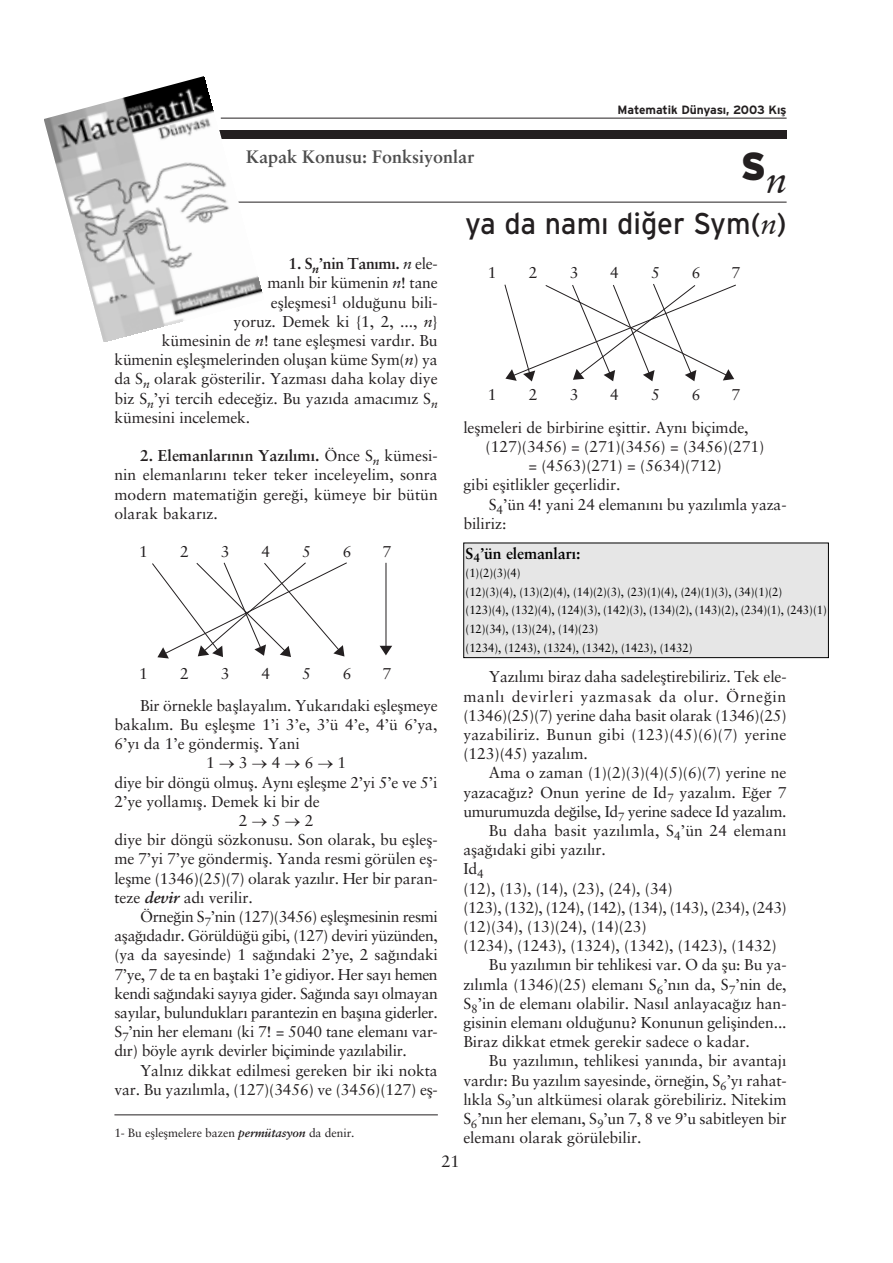
<style>
.page{position:relative;width:893px;height:1263px;background:#fff}
.page>*{position:absolute;margin:0;border:0;box-sizing:border-box;transform-origin:0 0}
.t1{font:39px "Interstate Black TR";color:#231f20;scale:.95 1}
.t2{font:30px "Interstate Regular TR";color:#231f20;scale:.95 1}
.t3{font:700 18px "Sabon";color:#4d4d4d}
.t4{font:16.5px "Sabon Roman";color:#231f20}
.t5{font:15.75px/19.2px "Sabon Roman";letter-spacing:-.005em;color:#231f20;text-align:justify}
.t6{font:15.75px "Sabon Roman";letter-spacing:-.025em;color:#231f20}
.t7{font:700 15.75px "Sabon";color:#231f20}
.t8{font:15.75px "Sabon Roman";letter-spacing:-.035em;color:#231f20}
.t9{font:15.75px "Sabon Roman";letter-spacing:-.03em;color:#231f20}
.t10{font:700 15.75px "Sabon";letter-spacing:-.005em;color:#000}
.t11{font:12px/18.6px "Sabon Roman";letter-spacing:-.005em;color:#000;scale:.95 1}
.t12{font:12px "Sabon Roman";letter-spacing:-.005em;color:#231f20}
.t13{font:12px "Interstate Bold TR";letter-spacing:-.005em;color:#231f20}
.s1{font-family:"Sabon";font-style:italic}
.s2{font-weight:400;font-style:italic}
.s3{font-family:"Sabon Roman";font-weight:400}
.s4{font-family:"Sabon";font-weight:700;font-style:italic}
</style>
<div class="page">
<hr style="left:221px;top:118px;width:565px;height:1px;background:#231f20">
<div style="left:210px;top:130px;width:576px;height:8px;background:#231f20"></div>
<hr style="left:228px;top:202px;width:558px;height:1px;background:#231f20">
<img style="left:44px;top:76px;width:219px;height:266px">
<hr style="left:114px;top:1114px;width:324px;height:1px;background:#231f20">
<hr style="left:385px;top:563px;width:1px;height:88px;background:#231f20">
<svg style="left:380px;top:646px;width:12px;height:9px"></svg>
<svg style="left:152px;top:562px;width:195px;height:97px"></svg>
<svg style="left:504px;top:284px;width:232px;height:97px"></svg>
<div style="left:464px;top:543px;width:364px;height:114px;background:#e6e6e6"></div>
<div style="left:463px;top:543px;width:365px;height:115px;border:1px solid #000"></div>
<p class="t13" style="left:617px;top:105px;width:170px">Matematik Dünyas›, 2003 K›fl</p>
<p class="t3" style="left:246px;top:150px;width:230px">Kapak Konusu: Fonksiyonlar</p>
<h1 class="t1" style="left:740px;top:154px;width:50px">S<span class="s1">n</span></h1>
<h2 class="t2" style="left:465px;top:213px;width:340px">ya da nam› di¤er Sym(<span class="s1">n</span>)</h2>
<p class="t7" style="left:288px;top:258px;width:151px">1. S<sub>n</sub>’nin Tan›m›. <span class="s2">n</span> <span class="s3">ele-</span></p>
<p class="t5" style="left:267px;top:275px;width:172px">manl› bir kümenin <span class="s1">n</span>! tane</p>
<p class="t5" style="left:271px;top:294px;width:168px">eflleflmesi<sup>1</sup> oldu¤unu bili-</p>
<p class="t5" style="left:233px;top:313px;width:206px">yoruz. Demek ki {1, 2, ..., <span class="s1">n</span>}</p>
<p class="t5" style="left:162px;top:333px;width:277px">kümesinin de <span class="s1">n</span>! tane eflleflmesi vard›r. Bu</p>
<p class="t5" style="left:114px;top:352px;width:325px">kümenin eflleflmelerinden oluflan küme Sym(<span class="s1">n</span>) ya</p>
<p class="t5" style="left:114px;top:371px;width:325px">da S<sub>n</sub> olarak gösterilir. Yazmas› daha kolay diye</p>
<p class="t5" style="left:114px;top:390px;width:325px">biz S<sub>n</sub>’yi tercih edece¤iz. Bu yaz›da amac›m›z S<sub>n</sub></p>
<p class="t5" style="left:114px;top:409px;width:137px">kümesini incelemek.</p>
<p class="t7" style="left:140px;top:450px;width:299px">2. Elemanlar›n›n Yaz›l›m›. <span class="s3">Önce S</span><sub>n</sub> <span class="s3">kümesi-</span></p>
<p class="t5" style="left:114px;top:467px;width:325px">nin elemanlar›n› teker teker inceleyelim, sonra modern matemati¤in gere¤i, kümeye bir bütün olarak bakar›z.</p>
<p class="t5" style="left:139px;top:544px;width:10px">1</p>
<p class="t5" style="left:180px;top:544px;width:10px">2</p>
<p class="t5" style="left:221px;top:544px;width:10px">3</p>
<p class="t5" style="left:261px;top:544px;width:10px">4</p>
<p class="t5" style="left:302px;top:544px;width:10px">5</p>
<p class="t5" style="left:343px;top:544px;width:10px">6</p>
<p class="t5" style="left:382px;top:544px;width:10px">7</p>
<p class="t5" style="left:139px;top:666px;width:10px">1</p>
<p class="t5" style="left:180px;top:666px;width:10px">2</p>
<p class="t5" style="left:221px;top:666px;width:10px">3</p>
<p class="t5" style="left:261px;top:666px;width:10px">4</p>
<p class="t5" style="left:302px;top:666px;width:10px">5</p>
<p class="t5" style="left:343px;top:666px;width:10px">6</p>
<p class="t5" style="left:382px;top:666px;width:10px">7</p>
<p class="t5" style="left:140px;top:697px;width:299px">Bir örnekle bafllayal›m. Yukar›daki eflleflmeye</p>
<p class="t5" style="left:114px;top:717px;width:324px">bakal›m. Bu eflleflme 1’i 3’e, 3’ü 4’e, 4’ü 6’ya,</p>
<p class="t5" style="left:114px;top:736px;width:187px">6’y› da 1’e göndermifl. Yani</p>
<p class="t5" style="left:206px;top:755px;width:142px">1 →3 →4 →6 →1</p>
<p class="t5" style="left:114px;top:774px;width:324px">diye bir döngü olmufl. Ayn› eflleflme 2’yi 5’e ve 5’i</p>
<p class="t5" style="left:114px;top:793px;width:207px">2’ye yollam›fl. Demek ki bir de</p>
<p class="t5" style="left:239px;top:813px;width:76px">2 →5 →2</p>
<p class="t5" style="left:114px;top:832px;width:325px">diye bir döngü sözkonusu. Son olarak, bu efllefl-</p>
<p class="t5" style="left:114px;top:851px;width:325px">me 7’yi 7’ye göndermifl. Yanda resmi görülen efl-</p>
<p class="t5" style="left:114px;top:870px;width:325px">leflme (1346)(25)(7) olarak yaz›l›r. Her bir paran-</p>
<p class="t5" style="left:114px;top:889px;width:140px">teze <span class="s4">devir</span> ad› verilir.</p>
<p class="t6" style="left:140px;top:911px;width:299px">Örne¤in S<sub>7</sub>’nin (127)(3456) eflleflmesinin resmi</p>
<p class="t6" style="left:114px;top:930px;width:325px">afla¤›dad›r. Görüldü¤ü gibi, (127) deviri yüzünden,</p>
<p class="t5" style="left:114px;top:947px;width:325px">(ya da sayesinde) 1 sa¤›ndaki 2’ye, 2 sa¤›ndaki</p>
<p class="t6" style="left:114px;top:968px;width:325px">7’ye, 7 de ta en bafltaki 1’e gidiyor. Her say› hemen</p>
<p class="t9" style="left:114px;top:988px;width:325px">kendi sa¤›ndaki say›ya gider. Sa¤›nda say› olmayan</p>
<p class="t6" style="left:114px;top:1007px;width:325px">say›lar, bulunduklar› parantezin en bafl›na giderler.</p>
<p class="t5" style="left:114px;top:1024px;width:325px">S<sub>7</sub>’nin her eleman› (ki 7! = 5040 tane eleman› var-</p>
<p class="t5" style="left:114px;top:1043px;width:294px">d›r) böyle ayr›k devirler biçiminde yaz›labilir.</p>
<p class="t5" style="left:140px;top:1062px;width:299px">Yaln›z dikkat edilmesi gereken bir iki nokta</p>
<p class="t5" style="left:114px;top:1081px;width:325px">var. Bu yaz›l›mla, (127)(3456) ve (3456)(127) efl-</p>
<p class="t12" style="left:114px;top:1128px;width:241px">1- Bu eflleflmelere bazen <span class="s4">permütasyon</span> da denir.</p>
<p class="t5" style="left:488px;top:264px;width:10px">1</p>
<p class="t5" style="left:529px;top:264px;width:10px">2</p>
<p class="t5" style="left:569px;top:264px;width:10px">3</p>
<p class="t5" style="left:610px;top:264px;width:10px">4</p>
<p class="t5" style="left:651px;top:264px;width:10px">5</p>
<p class="t5" style="left:691px;top:264px;width:10px">6</p>
<p class="t5" style="left:731px;top:264px;width:10px">7</p>
<p class="t5" style="left:488px;top:387px;width:10px">1</p>
<p class="t5" style="left:529px;top:387px;width:10px">2</p>
<p class="t5" style="left:569px;top:387px;width:10px">3</p>
<p class="t5" style="left:610px;top:387px;width:10px">4</p>
<p class="t5" style="left:651px;top:387px;width:10px">5</p>
<p class="t5" style="left:691px;top:387px;width:10px">6</p>
<p class="t5" style="left:731px;top:387px;width:10px">7</p>
<p class="t5" style="left:463px;top:419px;width:287px">leflmeleri de birbirine eflittir. Ayn› biçimde,</p>
<p class="t5" style="left:485px;top:439px;width:280px">(127)(3456) = (271)(3456) = (3456)(271)</p>
<p class="t5" style="left:528px;top:458px;width:195px">= (4563)(271) = (5634)(712)</p>
<p class="t5" style="left:463px;top:477px;width:159px">gibi eflitlikler geçerlidir.</p>
<p class="t5" style="left:489px;top:496px;width:299px">S<sub>4</sub>’ün 4! yani 24 eleman›n› bu yaz›l›mla yaza-</p>
<p class="t5" style="left:463px;top:515px;width:45px">biliriz:</p>
<p class="t10" style="left:465px;top:547px;width:116px">S<sub>4</sub>’ün elemanlar›:</p>
<p class="t11" style="left:465px;top:565px;width:382px">(1)(2)(3)(4)<br>(12)(3)(4), (13)(2)(4), (14)(2)(3), (23)(1)(4), (24)(1)(3), (34)(1)(2) (123)(4), (132)(4), (124)(3), (142)(3), (134)(2), (143)(2), (234)(1), (243)(1) (12)(34), (13)(24), (14)(23)<br>(1234), (1243), (1324), (1342), (1423), (1432)</p>
<p class="t5" style="left:463px;top:669px;width:325px;text-indent:26px">Yaz›l›m› biraz daha sadelefltirebiliriz. Tek ele&shy;manl› devirleri yazmasak da olur. Örne¤in (1346)(25)(7) yerine daha basit olarak (1346)(25) yazabiliriz. Bunun gibi (123)(45)(6)(7) yerine (123)(45) yazal›m.</p>
<p class="t5" style="left:489px;top:765px;width:299px">Ama o zaman (1)(2)(3)(4)(5)(6)(7) yerine ne</p>
<p class="t5" style="left:463px;top:784px;width:325px">yazaca¤›z? Onun yerine de Id<sub>7</sub> yazal›m. E¤er 7</p>
<p class="t6" style="left:463px;top:806px;width:325px">umurumuzda de¤ilse, Id<sub>7</sub> yerine sadece Id yazal›m.</p>
<p class="t5" style="left:489px;top:823px;width:299px">Bu daha basit yaz›l›mla, S<sub>4</sub>’ün 24 eleman›</p>
<p class="t5" style="left:463px;top:842px;width:144px">afla¤›daki gibi yaz›l›r.</p>
<p class="t5" style="left:463px;top:861px;width:22px">Id<sub>4</sub></p>
<p class="t5" style="left:463px;top:880px;width:211px">(12), (13), (14), (23), (24), (34)</p>
<p class="t8" style="left:463px;top:902px;width:325px">(123), (132), (124), (142), (134), (143), (234), (243)</p>
<p class="t5" style="left:463px;top:919px;width:185px">(12)(34), (13)(24), (14)(23)</p>
<p class="t5" style="left:463px;top:938px;width:315px">(1234), (1243), (1324), (1342), (1423), (1432)</p>
<p class="t5" style="left:489px;top:957px;width:299px">Bu yaz›l›m›n bir tehlikesi var. O da flu: Bu ya-</p>
<p class="t5" style="left:463px;top:976px;width:325px">z›l›mla (1346)(25) eleman› S<sub>6</sub>’n›n da, S<sub>7</sub>’nin de,</p>
<p class="t5" style="left:463px;top:995px;width:325px">S<sub>8</sub>’in de eleman› olabilir. Nas›l anlayaca¤›z han-</p>
<p class="t5" style="left:463px;top:1015px;width:325px">gisinin eleman› oldu¤unu? Konunun geliflinden...</p>
<p class="t5" style="left:463px;top:1034px;width:288px">Biraz dikkat etmek gerekir sadece o kadar.</p>
<p class="t5" style="left:489px;top:1053px;width:299px">Bu yaz›l›m›n, tehlikesi yan›nda, bir avantaj›</p>
<p class="t5" style="left:463px;top:1072px;width:325px">vard›r: Bu yaz›l›m sayesinde, örne¤in, S<sub>6</sub>’y› rahat-</p>
<p class="t5" style="left:463px;top:1091px;width:325px">l›kla S<sub>9</sub>’un altkümesi olarak görebiliriz. Nitekim</p>
<p class="t5" style="left:463px;top:1111px;width:324px">S<sub>6</sub>’n›n her eleman›, S<sub>9</sub>’un 7, 8 ve 9’u sabitleyen bir</p>
<p class="t5" style="left:463px;top:1130px;width:180px">eleman› olarak görülebilir.</p>
<p class="t4" style="left:441px;top:1155px;width:20px">21</p>
</div>
